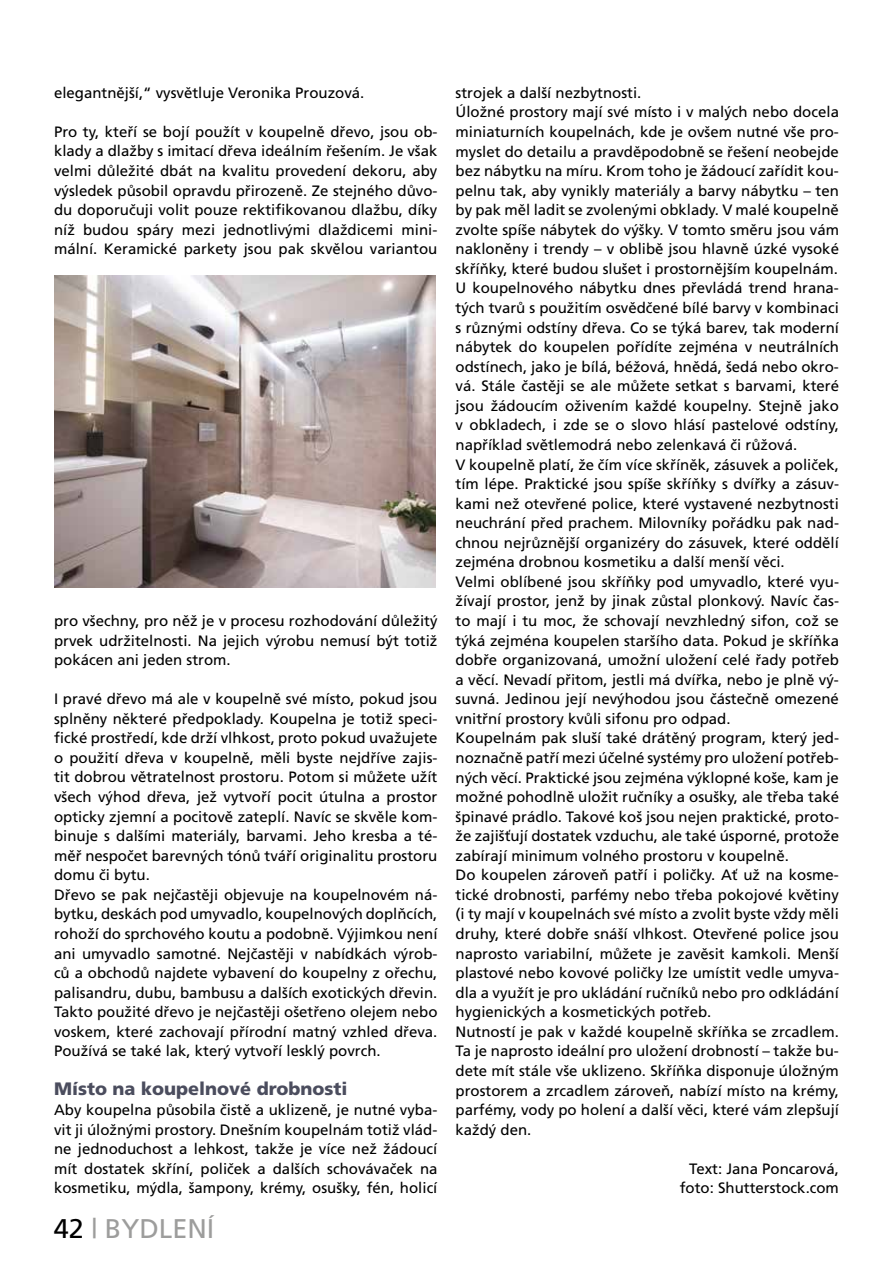
<style>
.page{position:relative;width:893px;height:1263px;background:#fff}
.page>*{position:absolute;margin:0;border:0;box-sizing:border-box;transform-origin:0 0}
.t1{font:27px "Frutiger OT";color:#9d9d9c}
.t2{font:900 18px "Frutiger OT";color:#4b4d5e}
.t3{font:15px/19.5px "Frutiger OT";color:#000;text-align:justify}
.s1{color:#000}
</style>
<div class="page">
<img style="left:54px;top:275px;width:382px;height:313px">
<p class="t3" style="left:54px;top:83px;width:312px">elegantnější,“ vysvětluje Veronika Prouzová.</p>
<p class="t3" style="left:54px;top:122px;width:385px">Pro ty, kteří se bojí použít v koupelně dřevo, jsou ob&shy;klady a dlažby s imitací dřeva ideálním řešením. Je však velmi důležité dbát na kvalitu provedení dekoru, aby výsledek působil opravdu přirozeně. Ze stejného důvo&shy;du doporučuji volit pouze rektifikovanou dlažbu, díky níž budou spáry mezi jednotlivými dlaždicemi mini&shy;mální. Keramické parkety jsou pak skvělou variantou</p>
<p class="t3" style="left:54px;top:611px;width:385px">pro všechny, pro něž je v procesu rozhodování důležitý prvek udržitelnosti. Na jejich výrobu nemusí být totiž pokácen ani jeden strom.</p>
<p class="t3" style="left:54px;top:690px;width:385px;text-align:left">I pravé dřevo má ale v koupelně své místo, pokud jsou splněny některé předpoklady. Koupelna je totiž speci&shy;fické prostředí, kde drží vlhkost, proto pokud uvažujete o použití dřeva v koupelně, měli byste nejdříve zajis&shy;tit dobrou větratelnost prostoru. Potom si můžete užít všech výhod dřeva, jež vytvoří pocit útulna a prostor opticky zjemní a pocitově zateplí. Navíc se skvěle kom&shy;binuje s dalšími materiály, barvami. Jeho kresba a té&shy;měř nespočet barevných tónů tváří originalitu prostoru domu či bytu.<br>Dřevo se pak nejčastěji objevuje na koupelnovém ná&shy;bytku, deskách pod umyvadlo, koupelnových doplňcích, rohoží do sprchového koutu a podobně. Výjimkou není ani umyvadlo samotné. Nejčastěji v nabídkách výrob&shy;ců a obchodů najdete vybavení do koupelny z ořechu, palisandru, dubu, bambusu a dalších exotických dřevin.<br>Takto použité dřevo je nejčastěji ošetřeno olejem nebo voskem, které zachovají přírodní matný vzhled dřeva.<br>Používá se také lak, který vytvoří lesklý povrch.</p>
<p class="t2" style="left:54px;top:1079px;width:295px">Místo na koupelnové drobnosti</p>
<p class="t3" style="left:54px;top:1100px;width:385px">Aby koupelna působila čistě a uklizeně, je nutné vyba&shy;vit ji úložnými prostory. Dnešním koupelnám totiž vlád&shy;ne jednoduchost a lehkost, takže je více než žádoucí mít dostatek skříní, poliček a dalších schovávaček na kosmetiku, mýdla, šampony, krémy, osušky, fén, holicí</p>
<h1 class="t1" style="left:54px;top:1214px;width:162px"><span class="s1">42</span> | BYDLENÍ</h1>
<p class="t3" style="left:455px;top:83px;width:385px;text-align:left">strojek a další nezbytnosti.<br>Úložné prostory mají své místo i v malých nebo docela miniaturních koupelnách, kde je ovšem nutné vše pro&shy;myslet do detailu a pravděpodobně se řešení neobejde bez nábytku na míru. Krom toho je žádoucí zařídit kou&shy;pelnu tak, aby vynikly materiály a barvy nábytku – ten by pak měl ladit se zvolenými obklady. V malé koupelně zvolte spíše nábytek do výšky. V tomto směru jsou vám nakloněny i trendy – v oblibě jsou hlavně úzké vysoké skříňky, které budou slušet i prostornějším koupelnám.<br>U koupelnového nábytku dnes převládá trend hrana&shy;tých tvarů s použitím osvědčené bílé barvy v kombinaci s různými odstíny dřeva. Co se týká barev, tak moderní nábytek do koupelen pořídíte zejména v neutrálních odstínech, jako je bílá, béžová, hnědá, šedá nebo okro&shy;vá. Stále častěji se ale můžete setkat s barvami, které jsou žádoucím oživením každé koupelny. Stejně jako v obkladech, i zde se o slovo hlásí pastelové odstíny, například světlemodrá nebo zelenkavá či růžová.<br>V koupelně platí, že čím více skříněk, zásuvek a poliček, tím lépe. Praktické jsou spíše skříňky s dvířky a zásuv&shy;kami než otevřené police, které vystavené nezbytnosti neuchrání před prachem. Milovníky pořádku pak nad&shy;chnou nejrůznější organizéry do zásuvek, které oddělí zejména drobnou kosmetiku a další menší věci.<br>Velmi oblíbené jsou skříňky pod umyvadlo, které vyu&shy;žívají prostor, jenž by jinak zůstal plonkový. Navíc čas&shy;to mají i tu moc, že schovají nevzhledný sifon, což se týká zejména koupelen staršího data. Pokud je skříňka dobře organizovaná, umožní uložení celé řady potřeb a věcí. Nevadí přitom, jestli má dvířka, nebo je plně vý&shy;suvná. Jedinou její nevýhodou jsou částečně omezené vnitřní prostory kvůli sifonu pro odpad.<br>Koupelnám pak sluší také drátěný program, který jed&shy;noznačně patří mezi účelné systémy pro uložení potřeb&shy;ných věcí. Praktické jsou zejména výklopné koše, kam je možné pohodlně uložit ručníky a osušky, ale třeba také špinavé prádlo. Takové koš jsou nejen praktické, proto&shy;že zajišťují dostatek vzduchu, ale také úsporné, protože zabírají minimum volného prostoru v koupelně.<br>Do koupelen zároveň patří i poličky. Ať už na kosme&shy;tické drobnosti, parfémy nebo třeba pokojové květiny (i ty mají v koupelnách své místo a zvolit byste vždy měli druhy, které dobře snáší vlhkost. Otevřené police jsou naprosto variabilní, můžete je zavěsit kamkoli. Menší plastové nebo kovové poličky lze umístit vedle umyva&shy;dla a využít je pro ukládání ručníků nebo pro odkládání hygienických a kosmetických potřeb.<br>Nutností je pak v každé koupelně skříňka se zrcadlem.<br>Ta je naprosto ideální pro uložení drobností – takže bu&shy;dete mít stále vše uklizeno. Skříňka disponuje úložným prostorem a zrcadlem zároveň, nabízí místo na krémy, parfémy, vody po holení a další věci, které vám zlepšují každý den.</p>
<p class="t3" style="left:680px;top:1159px;width:161px;text-align:right">Text: Jana Poncarová, foto: Shutterstock.com</p>
</div>
